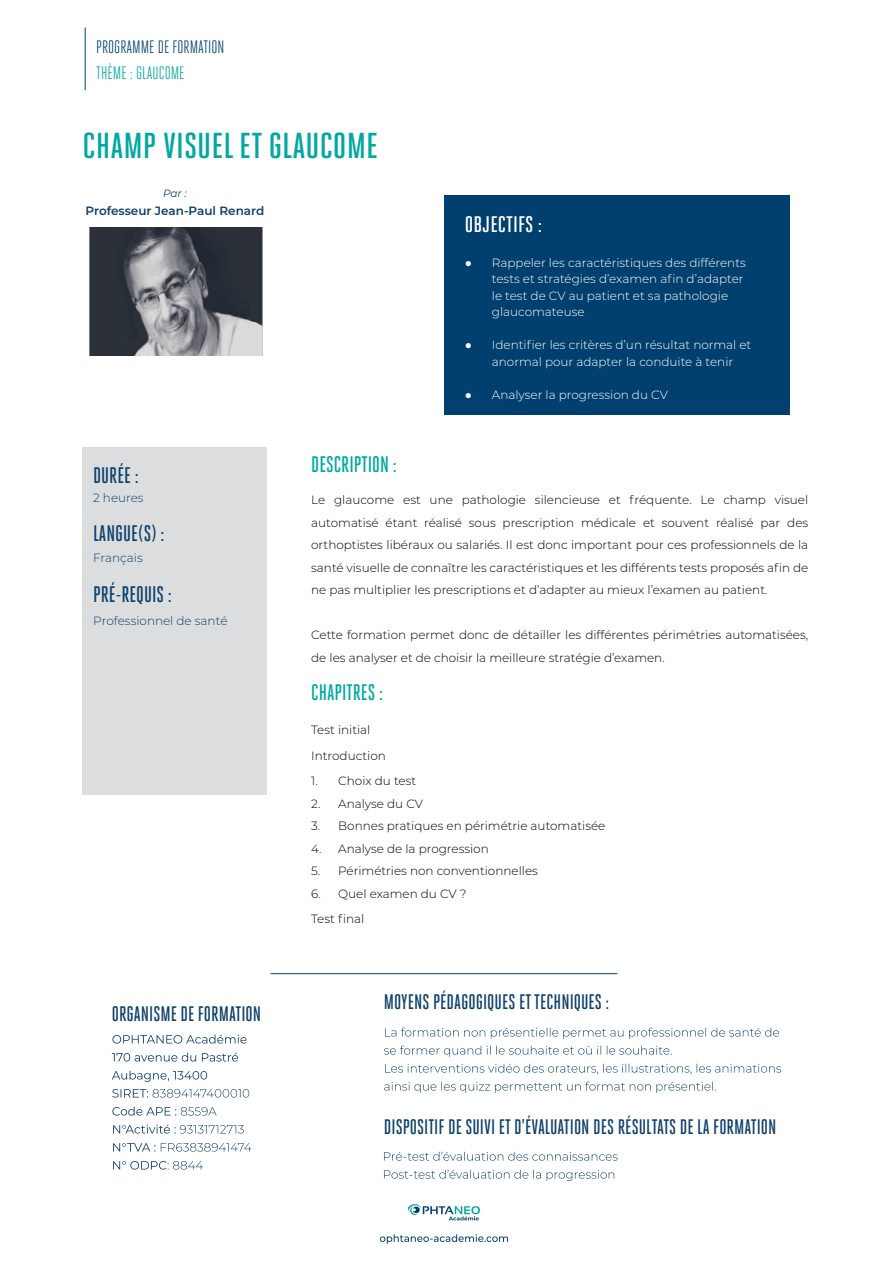
<style>
.page{position:relative;width:893px;height:1263px;background:#fff}
.page>*{position:absolute;margin:0;border:0;box-sizing:border-box;transform-origin:0 0}
.t1{font:500 36px "Heroic Condensed";color:#00a8a1;scale:1.1 1}
.t2{font:500 22.5px "Heroic Condensed";color:#0f406b}
.t3{font:500 22.5px "Heroic Condensed";color:#00a8a1}
.t4{font:500 22.5px "Heroic Condensed";color:#fff;scale:1.1 1}
.t5{font:500 21px "Heroic Condensed";color:#0f406b}
.t6{font:18px "Heroic Condensed";color:#003f6e}
.t7{font:18px "Heroic Condensed";color:#00a8a1}
.t8{font:300 12px/22.5px "Montserrat";color:#000}
.t9{font:300 12px/16.5px "Montserrat";color:#fff}
.t10{font:300 12px "Montserrat";color:#0f406b}
.t11{font:600 12px "Montserrat";color:#0f406b}
.t12{font:italic 10.5px "Montserrat";color:#0f406b}
.s1{font-family:"Arial Narrow";font-weight:400}
</style>
<div class="page">
<div style="left:82px;top:448px;width:185px;height:347px;background:#dcdddf"></div>
<div style="left:444px;top:196px;width:346px;height:219px;background:#003f6e"></div>
<svg style="left:408px;top:1204px;width:72px;height:16px"></svg>
<svg style="left:380px;top:1234px;width:128px;height:10px"></svg>
<hr style="left:270px;top:973px;width:347px;height:1px;background:#003f6e">
<svg style="left:113px;top:1161px;width:90px;height:8px"></svg>
<svg style="left:113px;top:1143px;width:138px;height:8px"></svg>
<svg style="left:113px;top:1124px;width:131px;height:9px"></svg>
<svg style="left:112px;top:1106px;width:105px;height:9px"></svg>
<svg style="left:112px;top:1089px;width:137px;height:8px"></svg>
<svg style="left:112px;top:1070px;width:95px;height:12px"></svg>
<svg style="left:112px;top:1052px;width:126px;height:9px"></svg>
<svg style="left:112px;top:1034px;width:135px;height:9px"></svg>
<svg style="left:384px;top:1082px;width:332px;height:11px"></svg>
<svg style="left:385px;top:1064px;width:396px;height:10px"></svg>
<svg style="left:384px;top:1046px;width:288px;height:11px"></svg>
<svg style="left:385px;top:1028px;width:394px;height:11px"></svg>
<svg style="left:384px;top:1170px;width:230px;height:11px"></svg>
<svg style="left:384px;top:1152px;width:234px;height:9px"></svg>
<img style="left:89px;top:228px;width:174px;height:128px">
<hr style="left:85px;top:28px;width:1px;height:62px;background:#003f6e">
<h3 class="t6" style="left:96px;top:37px;width:130px">PROGRAMME DE FORMATION</h3>
<h3 class="t7" style="left:96px;top:63px;width:90px">THÈME : GLAUCOME</h3>
<h1 class="t1" style="left:82px;top:125px;width:270px">CHAMP VISUEL ET GLAUCOME</h1>
<p class="t12" style="left:163px;top:186px;width:25px">Par :</p>
<p class="t11" style="left:86px;top:203px;width:180px">Professeur Jean-Paul Renard</p>
<h2 class="t2" style="left:93px;top:463px;width:47px">DURÉE :</h2>
<p class="t10" style="left:93px;top:490px;width:52px">2 heures</p>
<h2 class="t2" style="left:93px;top:521px;width:73px">LANGUE(S) :</h2>
<p class="t10" style="left:93px;top:550px;width:51px">Français</p>
<h2 class="t2" style="left:93px;top:582px;width:80px">PRÉ-REQUIS :</h2>
<p class="t10" style="left:93px;top:612px;width:136px">Professionnel de santé</p>
<h3 class="t5" style="left:112px;top:1002px;width:151px">ORGANISME DE FORMATION</h3>
<h2 class="t4" style="left:465px;top:211px;width:72px">OBJECTIFS :</h2>
<p class="t9" style="left:492px;top:254px;width:255px;text-indent:-27px"><span class="s1">●</span> Rappeler les caractéristiques des différents tests et stratégies d’examen afin d’adapter le test de CV au patient et sa pathologie glaucomateuse</p>
<p class="t9" style="left:492px;top:336px;width:261px;text-indent:-27px"><span class="s1">●</span> Identifier les critères d’un résultat normal et anormal pour adapter la conduite à tenir</p>
<p class="t9" style="left:465px;top:386px;width:205px"><span class="s1">●</span> Analyser la progression du CV</p>
<h2 class="t3" style="left:311px;top:451px;width:87px">DESCRIPTION :</h2>
<p class="t8" style="left:311px;top:488px;width:499px;text-align:justify">Le glaucome est une pathologie silencieuse et fréquente. Le champ visuel automatisé étant réalisé sous prescription médicale et souvent réalisé par des orthoptistes libéraux ou salariés. Il est donc important pour ces professionnels de la santé visuelle de connaître les caractéristiques et les différents tests proposés afin de ne pas multiplier les prescriptions et d’adapter au mieux l’examen au patient.</p>
<p class="t8" style="left:311px;top:623px;width:498px">Cette formation permet donc de détailler les différentes périmétries automatisées, de les analyser et de choisir la meilleure stratégie d’examen.</p>
<h2 class="t3" style="left:311px;top:680px;width:73px">CHAPITRES :</h2>
<p class="t8" style="left:311px;top:717px;width:76px;line-height:25.5px">Test initial<br>Introduction</p>
<p class="t8" style="left:311px;top:769px;width:106px">1. Choix du test</p>
<p class="t8" style="left:311px;top:792px;width:113px">2. Analyse du CV</p>
<p class="t8" style="left:311px;top:814px;width:296px">3. Bonnes pratiques en périmétrie automatisée</p>
<p class="t8" style="left:311px;top:837px;width:179px">4. Analyse de la progression</p>
<p class="t8" style="left:311px;top:859px;width:228px">5. Périmétries non conventionnelles</p>
<p class="t8" style="left:311px;top:880px;width:157px;line-height:25.5px">6. Quel examen du CV ?<br>Test final</p>
<h3 class="t5" style="left:384px;top:991px;width:227px">MOYENS PÉDAGOGIQUES ET TECHNIQUES :</h3>
<h3 class="t5" style="left:384px;top:1115px;width:394px">DISPOSITIF DE SUIVI ET D’ÉVALUATION DES RÉSULTATS DE LA FORMATION</h3>
</div>
